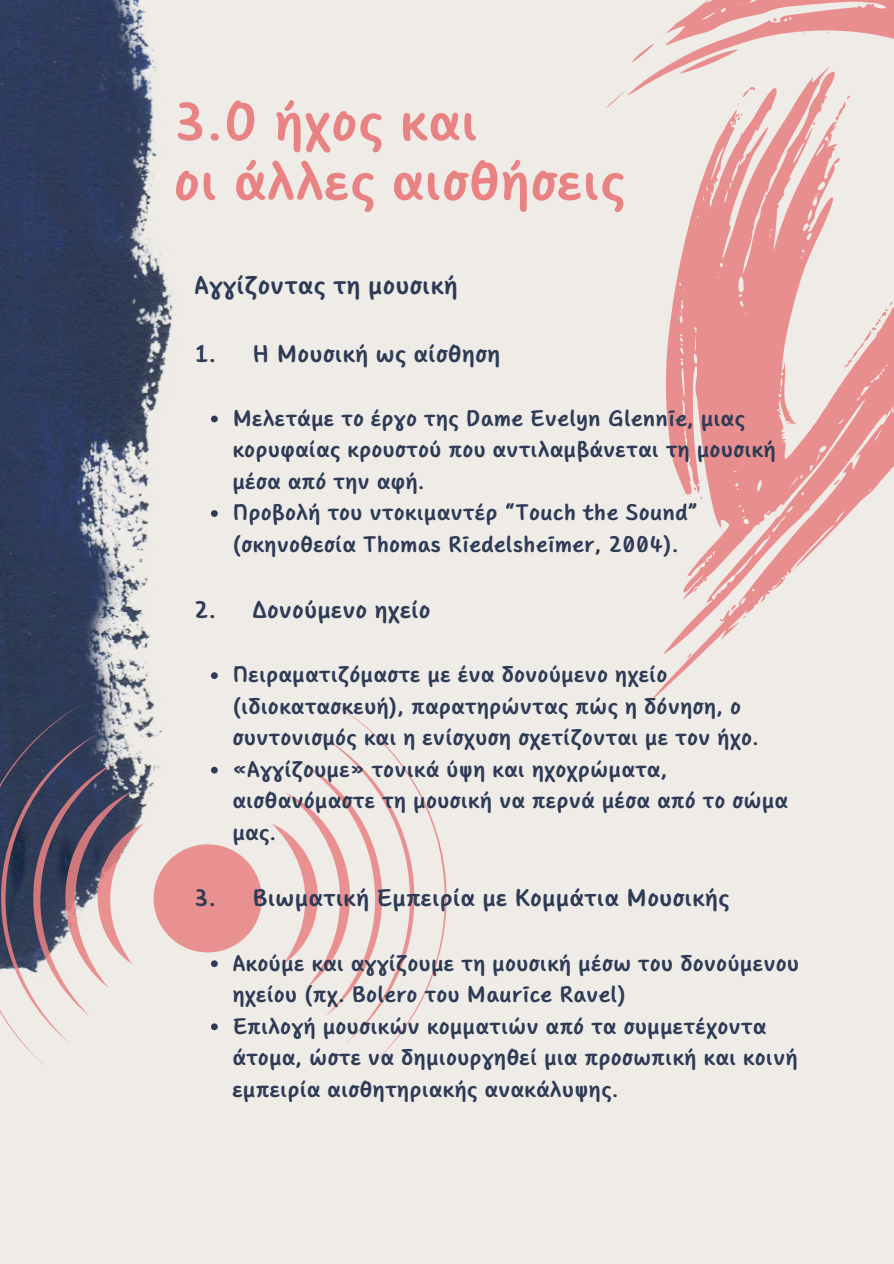
<style>
.page{position:relative;width:894px;height:1264px;background:#fff}
.page>*{position:absolute;margin:0;border:0;box-sizing:border-box;transform-origin:0 0}
.t1{font:700 54px/59.7px "Core Narae Pro";color:#e98383}
.t2{font:700 25.5px "Core Narae Pro";color:#2e3b56}
.t3{font:700 24px "Core Narae Pro";color:#2e3b56}
.t4{font:700 22.5px/31.5px "Core Narae Pro";color:#2e3b56}
</style>
<div class="page">
<div style="left:0;top:0;width:893px;height:1263px;background:#efece8"></div>
<img style="left:0;top:0;width:216px;height:968px">
<div style="left:153px;top:844px;width:109px;height:108px;background:#e99191;border-radius:50%"></div>
<svg style="left:272px;top:704px;width:174px;height:362px"></svg>
<svg style="left:0;top:701px;width:144px;height:366px"></svg>
<svg style="left:606px;top:0;width:287px;height:701px"></svg>
<svg style="left:211px;top:415px;width:7px;height:7px"></svg>
<svg style="left:211px;top:510px;width:7px;height:7px"></svg>
<svg style="left:211px;top:672px;width:7px;height:7px"></svg>
<svg style="left:211px;top:766px;width:7px;height:7px"></svg>
<svg style="left:211px;top:960px;width:7px;height:7px"></svg>
<svg style="left:211px;top:1023px;width:7px;height:7px"></svg>
<h2 class="t1" style="left:173px;top:91px;width:453px">3.Ο ήχος και<br>οι άλλες αισθήσεις</h2>
<p class="t2" style="left:194px;top:269px;width:265px">Αγγίζοντας τη μουσική</p>
<p class="t3" style="left:194px;top:338px;width:308px">1. Η Μουσική ως αίσθηση</p>
<h1 class="t4" style="left:232px;top:402px;width:545px">Μελετάμε το έργο της Dame Evelyn Glennie, μιας κορυφαίας κρουστού που αντιλαμβάνεται τη μουσική μέσα από την αφή.</h1>
<h2 class="t4" style="left:232px;top:496px;width:467px">Προβολή του ντοκιμαντέρ “Touch the Sound” (σκηνοθεσία Thomas Riedelsheimer, 2004).</h2>
<h2 class="t3" style="left:194px;top:595px;width:238px">2. Δονούμενο ηχείο</h2>
<p class="t4" style="left:232px;top:658px;width:528px">Πειραματιζόμαστε με ένα δονούμενο ηχείο (ιδιοκατασκευή), παρατηρώντας πώς η δόνηση, ο συντονισμός και η ενίσχυση σχετίζονται με τον ήχο.</p>
<p class="t4" style="left:232px;top:753px;width:557px">«Αγγίζουμε» τονικά ύψη και ηχοχρώματα, αισθανόμαστε τη μουσική να περνά μέσα από το σώμα μας.</p>
<h2 class="t3" style="left:194px;top:883px;width:536px">3. Βιωματική Εμπειρία με Κομμάτια Μουσικής</h2>
<p class="t4" style="left:232px;top:946px;width:568px">Ακούμε και αγγίζουμε τη μουσική μέσω του δονούμενου ηχείου (πχ. Bolero του Maurice Ravel)</p>
<p class="t4" style="left:232px;top:1009px;width:567px">Επιλογή μουσικών κομματιών από τα συμμετέχοντα άτομα, ώστε να δημιουργηθεί μια προσωπική και κοινή εμπειρία αισθητηριακής ανακάλυψης.</p>
</div>
